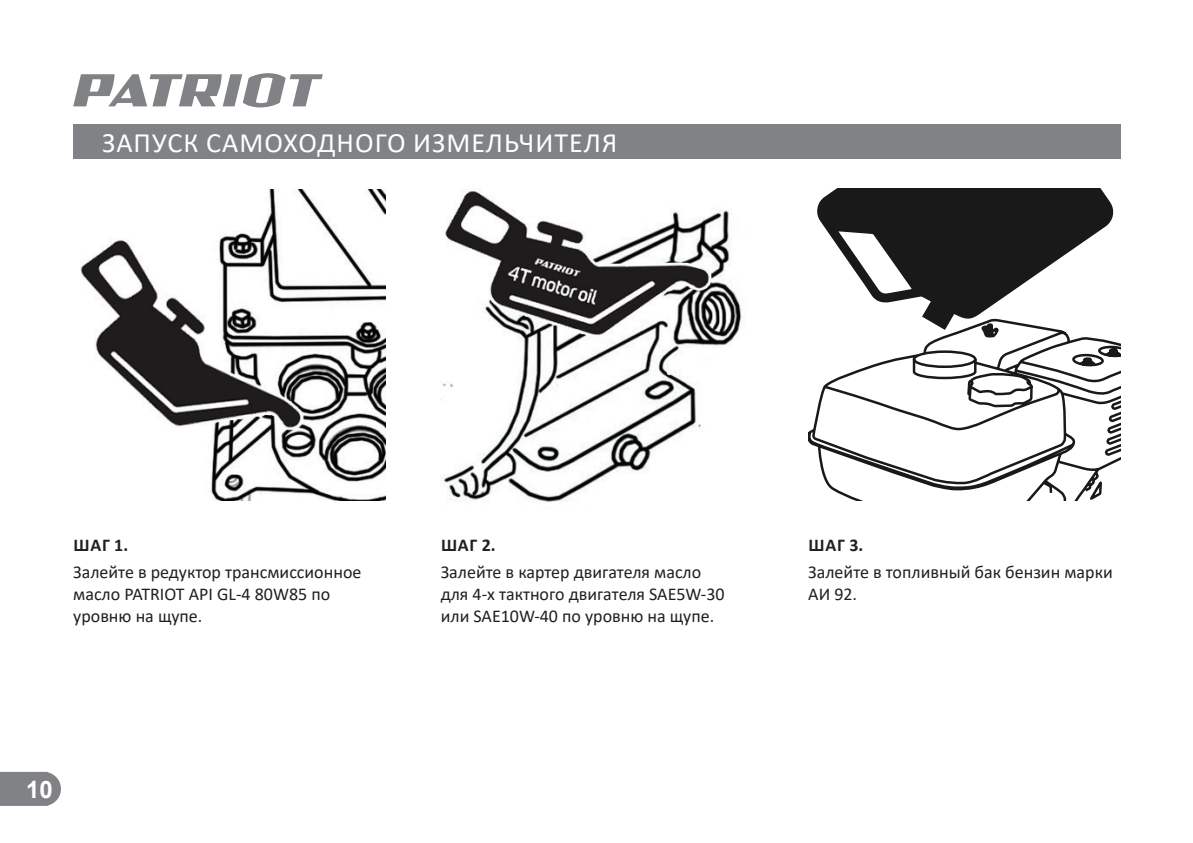
<style>
.page{position:relative;width:1193px;height:843px;background:#fff}
.page>*{position:absolute;margin:0;border:0;box-sizing:border-box;transform-origin:0 0}
.t1{font:28px "Calibri";letter-spacing:.04em;color:#fff}
.t2{font:700 24px "Arial";color:#fff}
.t3{font:18px/21.6px "Calibri";color:#231f20}
.t4{font:700 18px "Calibri";letter-spacing:.04em;color:#231f20}
</style>
<div class="page">
<svg style="left:0;top:771px;width:61px;height:34px;background:#8a8c8e"></svg>
<svg style="left:73px;top:73px;width:250px;height:34px"></svg>
<div style="left:73px;top:124px;width:1047px;height:34px;background:#808285"></div>
<img style="left:441px;top:190px;width:301px;height:313px">
<svg style="left:808px;top:330px;width:312px;height:170px"></svg>
<svg style="left:817px;top:188px;width:297px;height:142px;fill:#191919"></svg>
<img style="left:80px;top:189px;width:305px;height:311px">
<h1 class="t1" style="left:102px;top:123px;width:517px">ЗАПУСК САМОХОДНОГО ИЗМЕЛЬЧИТЕЛЯ</h1>
<p class="t4" style="left:74px;top:532px;width:56px">ШАГ 1.</p>
<p class="t3" style="left:73px;top:560px;width:290px">Залейте в редуктор трансмиссионное масло PATRIOT API GL-4 80W85 по уровню на щупе.</p>
<h2 class="t2" style="left:26px;top:771px;width:28px">10</h2>
<p class="t4" style="left:441px;top:532px;width:56px">ШАГ 2.</p>
<p class="t3" style="left:441px;top:560px;width:285px">Залейте в картер двигателя масло для 4-х тактного двигателя SAE5W-30 или SAE10W-40 по уровню на щупе.</p>
<p class="t4" style="left:808px;top:532px;width:56px">ШАГ 3.</p>
<p class="t3" style="left:808px;top:560px;width:306px">Залейте в топливный бак бензин марки<br>АИ 92.</p>
</div>
